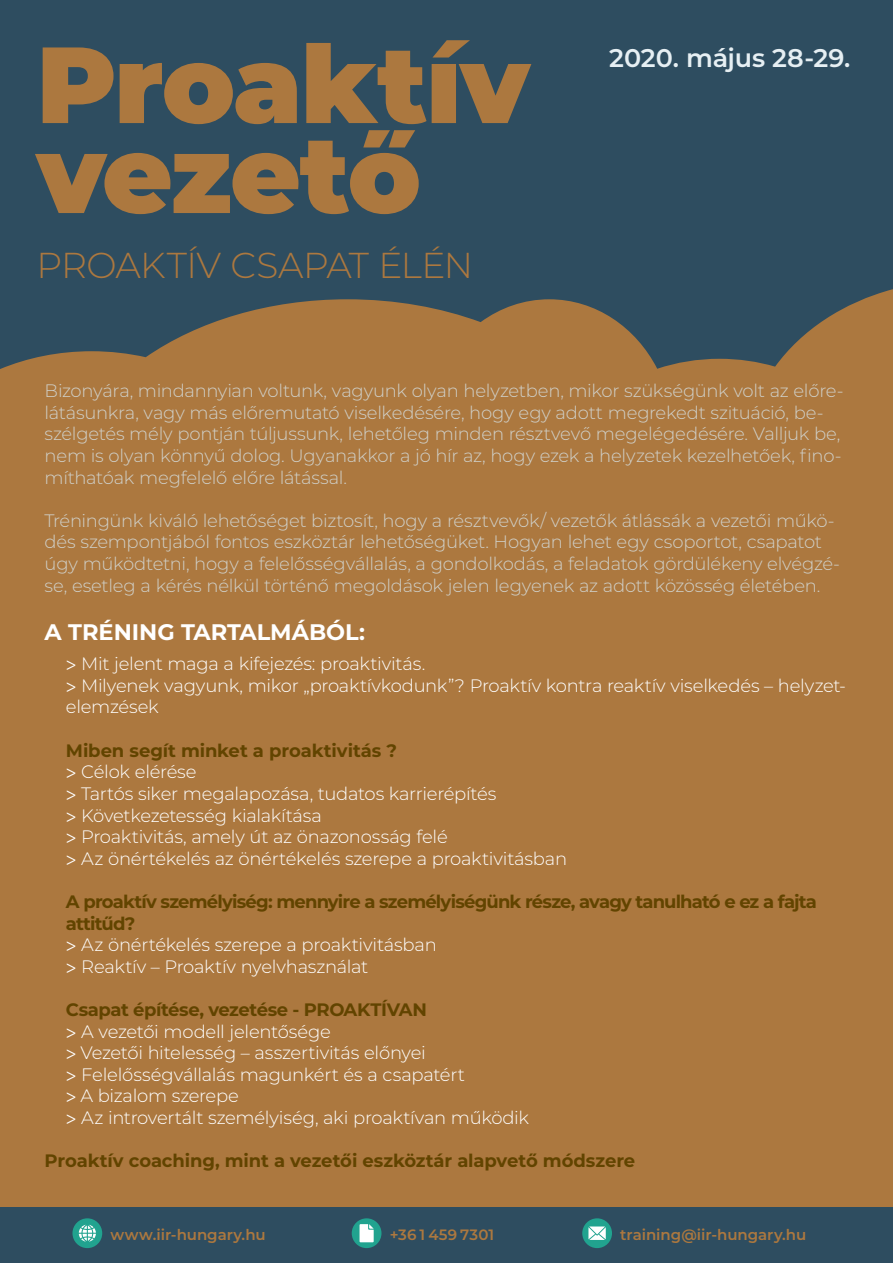
<style>
.page{position:relative;width:893px;height:1263px;background:#2e4d60}
.page>*{position:absolute;margin:0;border:0;box-sizing:border-box;transform-origin:0 0}
.t1{font:900 108px/90px "Montserrat";letter-spacing:-.015em;color:#ac783f}
.t2{font:300 36px "Montserrat";letter-spacing:-.015em;color:#ac783f}
.t3{font:600 25.5px "Montserrat";color:#e6eff3}
.t4{font:700 22.5px "Montserrat";color:#fff}
.t5{font:300 18px/21.6px "Montserrat";letter-spacing:-.015em;color:#d0d0c9}
.t6{font:300 18px/21.6px "Montserrat";letter-spacing:-.015em;color:#fff}
.t7{font:700 18px/21.6px "Montserrat";letter-spacing:-.04em;color:#624400}
.t8{font:700 18px "Montserrat";letter-spacing:-.01em;color:#624400}
.t9{font:600 15px "Montserrat";letter-spacing:-.005em;color:#ac783f}
.s1{font-family:"Myriad Pro";font-weight:400}
.s2{font-weight:700;color:#624400}
.s3{font-family:"Myriad Pro";font-weight:400;color:#fff}
.s4{font-weight:300;color:#fff}
</style>
<div class="page">
<div style="left:0;top:289px;width:893px;height:918px;background:#ac783f"></div>
<div style="left:582px;top:1218px;width:30px;height:30px;background:#21a38f;border-radius:50%"></div>
<svg style="left:588px;top:1226px;width:18px;height:14px"></svg>
<div style="left:72px;top:1218px;width:30px;height:30px;background:#21a38f;border-radius:50%"></div>
<div style="left:352px;top:1218px;width:29px;height:30px;background:#21a38f;border-radius:50%"></div>
<svg style="left:360px;top:1224px;width:14px;height:18px"></svg>
<svg style="left:79px;top:1225px;width:17px;height:17px"></svg>
<h1 class="t1" style="left:37px;top:33px;width:495px">Proaktív vezető</h1>
<h2 class="t2" style="left:37px;top:240px;width:438px">PROAKTÍV CSAPAT ÉLÉN</h2>
<h3 class="t3" style="left:609px;top:40px;width:243px">2020. május 28-29.</h3>
<p class="t5" style="left:45px;top:379px;width:800px">Bizonyára, mindannyian voltunk, vagyunk olyan helyzetben, mikor szükségünk volt az előre&shy;látásunkra, vagy más előremutató viselkedésére, hogy egy adott megrekedt szituáció, be&shy;szélgetés mély pontján túljussunk, lehetőleg minden résztvevő megelégedésére. Valljuk be, nem is olyan könnyű dolog. Ugyanakkor a jó hír az, hogy ezek a helyzetek kezelhetőek, fino&shy;míthatóak megfelelő előre látással.</p>
<p class="t5" style="left:45px;top:509px;width:797px">Tréningünk kiváló lehetőséget biztosít, hogy a résztvevők/ vezetők átlássák a vezetői műkö&shy;dés szempontjából fontos eszköztár lehetőségüket. Hogyan lehet egy csoportot, csapatot úgy működtetni, hogy a felelősségvállalás, a gondolkodás, a feladatok gördülékeny elvégzé&shy;se, esetleg a kérés nélkül történő megoldások jelen legyenek az adott közösség életében.</p>
<p class="t4" style="left:45px;top:616px;width:322px">A TRÉNING TARTALMÁBÓL:</p>
<p class="t6" style="left:66px;top:652px;width:782px"><span class="s1">&gt;</span> Mit jelent maga a kifejezés: proaktivitás.<br><span class="s1">&gt;</span> Milyenek vagyunk, mikor „proaktívkodunk”? Proaktív kontra reaktív viselkedés – helyzet&shy;elemzések</p>
<p class="t6" style="left:66px;top:739px;width:503px"><span class="s2">Miben segít minket a proaktivitás ?<br></span><span class="s1">&gt;</span> Célok elérése<br><span class="s1">&gt;</span> Tartós siker megalapozása, tudatos karrierépítés<br><span class="s1">&gt;</span> Következetesség kialakítása<br><span class="s1">&gt;</span> Proaktivitás, amely út az önazonosság felé<br><span class="s1">&gt;</span> Az önértékelés az önértékelés szerepe a proaktivitásban</p>
<p class="t7" style="left:66px;top:890px;width:752px">A proaktív személyiség: mennyire a személyiségünk része, avagy tanulható e ez a fajta attitűd?<br><span class="s3">&gt;</span> <span class="s4">Az önértékelés szerepe a proaktivitásban<br></span><span class="s3">&gt;</span> <span class="s4">Reaktív – Proaktív nyelvhasználat</span></p>
<p class="t6" style="left:66px;top:998px;width:465px"><span class="s2">Csapat építése, vezetése - PROAKTÍVAN<br></span><span class="s1">&gt;</span> A vezetői modell jelentősége<br><span class="s1">&gt;</span> Vezetői hitelesség – asszertivitás előnyei<br><span class="s1">&gt;</span> Felelősségvállalás magunkért és a csapatért<br><span class="s1">&gt;</span> A bizalom szerepe<br><span class="s1">&gt;</span> Az introvertált személyiség, aki proaktívan működik</p>
<p class="t8" style="left:45px;top:1148px;width:592px">Proaktív coaching, mint a vezetői eszköztár alapvető módszere</p>
<p class="t9" style="left:110px;top:1224px;width:157px">www.iir-hungary.hu</p>
<p class="t9" style="left:390px;top:1224px;width:106px">+36 1 459 7301</p>
<p class="t9" style="left:620px;top:1224px;width:188px">training@iir-hungary.hu</p>
</div>
